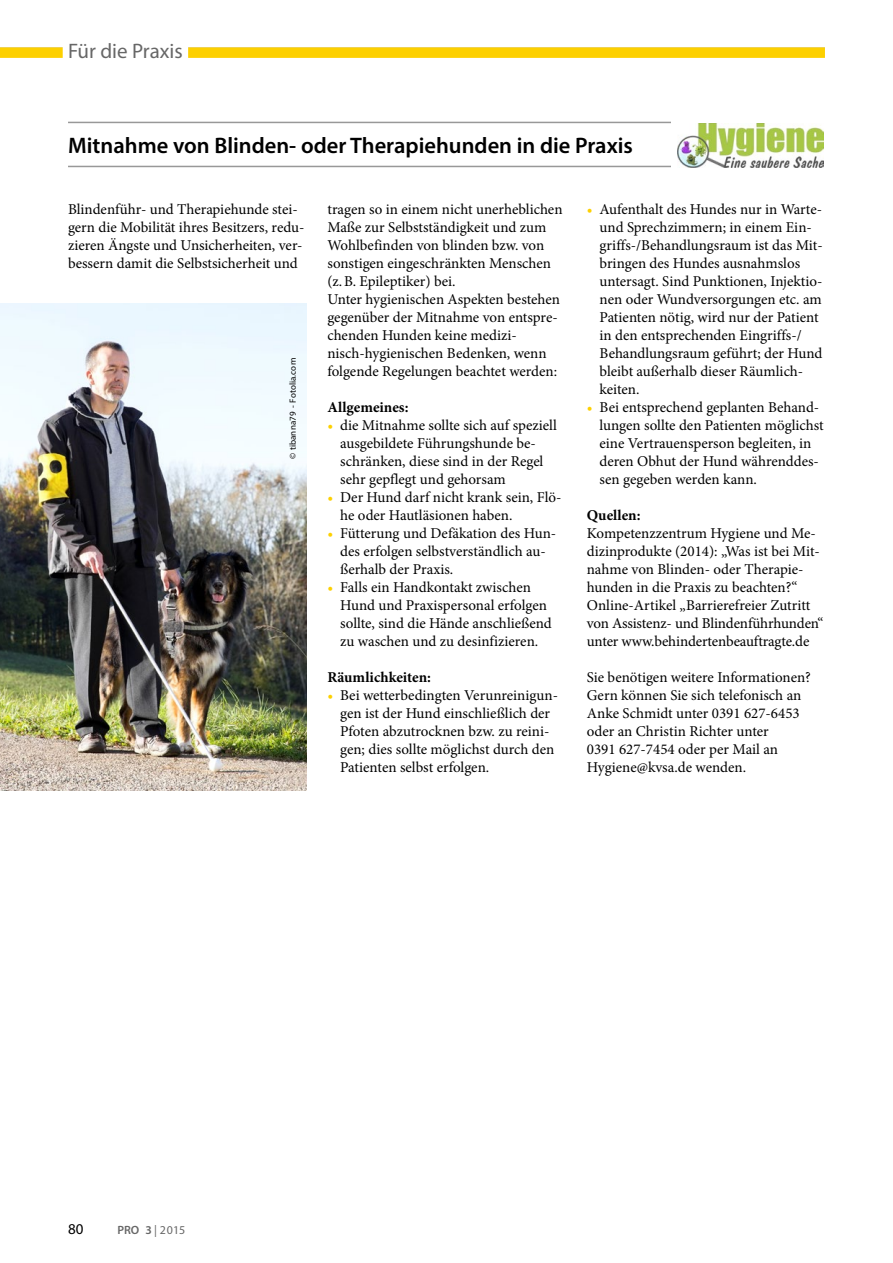
<style>
.page{position:relative;width:893px;height:1263px;background:#fff}
.page>*{position:absolute;margin:0;border:0;box-sizing:border-box;transform-origin:0 0}
.t1{font:600 22.5px "Myriad Pro";color:#000}
.t2{font:21px "Myriad Pro";color:#676767}
.t3{font:15px/18px "Minion Pro";color:#000}
.t4{font:700 15px "Minion Pro";color:#000}
.t5{font:15px "Myriad Pro";color:#000}
.t6{font:12px "Myriad Pro";color:#676767}
.t7{font:9px "Myriad Pro";letter-spacing:.01em;color:#000}
.s1{color:#fdd000}
.s2{font-weight:600}
</style>
<div class="page">
<div style="left:0;top:47px;width:825px;height:11px;background:#fdd000"></div>
<div style="left:63px;top:36px;width:125px;height:30px;background:#fff"></div>
<hr style="left:68px;top:122px;width:757px;height:1px;background:#989898">
<hr style="left:68px;top:166px;width:757px;height:1px;background:#989898">
<div style="left:671px;top:108px;width:175px;height:68px;background:#fff"></div>
<img style="left:677px;top:124px;width:147px;height:44px">
<img style="left:0;top:304px;width:306px;height:486px">
<h2 class="t2" style="left:68px;top:38px;width:116px">Für die Praxis</h2>
<h1 class="t1" style="left:68px;top:131px;width:566px">Mitnahme von Blinden- oder Therapiehunden in die Praxis</h1>
<p class="t3" style="left:68px;top:200px;width:238px">Blindenführ- und Therapiehunde stei&shy;gern die Mobilität ihres Besitzers, redu&shy;zieren Ängste und Unsicherheiten, ver&shy;bessern damit die Selbstsicherheit und</p>
<p class="t3" style="left:327px;top:200px;width:237px">tragen so in einem nicht unerheblichen Maße zur Selbstständigkeit und zum Wohlbefinden von blinden bzw. von sonstigen eingeschränkten Menschen (z.B. Epileptiker) bei.<br>Unter hygienischen Aspekten bestehen gegenüber der Mitnahme von entspre&shy;chenden Hunden keine medizi&shy;nisch-hygienischen Bedenken, wenn folgende Regelungen beachtet werden:</p>
<p class="t4" style="left:327px;top:397px;width:83px">Allgemeines:</p>
<p class="t3" style="left:340px;top:416px;width:218px;text-indent:-13px"><span class="s1">•</span> die Mitnahme sollte sich auf speziell ausgebildete Führungshunde be&shy;schränken, diese sind in der Regel sehr gepflegt und gehorsam</p>
<p class="t3" style="left:340px;top:488px;width:223px;text-indent:-13px"><span class="s1">•</span> Der Hund darf nicht krank sein, Flö&shy;he oder Hautläsionen haben.</p>
<p class="t3" style="left:340px;top:524px;width:218px;text-indent:-13px"><span class="s1">•</span> Fütterung und Defäkation des Hun&shy;des erfolgen selbstverständlich au&shy;ßerhalb der Praxis.</p>
<p class="t3" style="left:340px;top:578px;width:213px;text-indent:-13px"><span class="s1">•</span> Falls ein Handkontakt zwischen Hund und Praxispersonal erfolgen sollte, sind die Hände anschließend zu waschen und zu desinfizieren.</p>
<p class="t4" style="left:327px;top:667px;width:105px">Räumlichkeiten:</p>
<p class="t3" style="left:340px;top:686px;width:219px;text-indent:-13px"><span class="s1">•</span> Bei wetterbedingten Verunreinigun&shy;gen ist der Hund einschließlich der Pfoten abzutrocknen bzw. zu reini&shy;gen; dies sollte möglichst durch den Patienten selbst erfolgen.</p>
<p class="t7" style="left:287px;top:459px;width:102px;rotate:-90deg">© tibanna79 - Fotolia.com</p>
<p class="t3" style="left:600px;top:200px;width:225px;text-indent:-13px"><span class="s1">•</span> Aufenthalt des Hundes nur in Warte&shy;und Sprechzimmern; in einem Ein&shy;griffs-/Behandlungsraum ist das Mit&shy;bringen des Hundes ausnahmslos untersagt. Sind Punktionen, Injektio&shy;nen oder Wundversorgungen etc. am Patienten nötig, wird nur der Patient in den entsprechenden Eingriffs-/ Behandlungsraum geführt; der Hund bleibt außerhalb dieser Räumlich&shy;keiten.</p>
<p class="t3" style="left:600px;top:398px;width:226px;text-indent:-13px"><span class="s1">•</span> Bei entsprechend geplanten Behand&shy;lungen sollte den Patienten möglichst eine Vertrauensperson begleiten, in deren Obhut der Hund währenddes&shy;sen gegeben werden kann.</p>
<p class="t4" style="left:587px;top:505px;width:55px">Quellen:</p>
<p class="t3" style="left:587px;top:524px;width:238px">Kompetenzzentrum Hygiene und Me&shy;dizinprodukte (2014): „Was ist bei Mit&shy;nahme von Blinden- oder Therapie&shy;hunden in die Praxis zu beachten?“ Online-Artikel „Barrierefreier Zutritt von Assistenz- und Blindenführhunden“ unter www.behindertenbeauftragte.de</p>
<p class="t3" style="left:587px;top:668px;width:226px">Sie benötigen weitere Informationen?<br>Gern können Sie sich telefonisch an<br>Anke Schmidt unter 0391 627-6453 oder an Christin Richter unter<br>0391 627-7454 oder per Mail an<br>Hygiene@kvsa.de wenden.</p>
<p class="t5" style="left:68px;top:1220px;width:17px">80</p>
<p class="t6" style="left:117px;top:1222px;width:69px"><span class="s2">PRO 3</span> | 2015</p>
</div>
